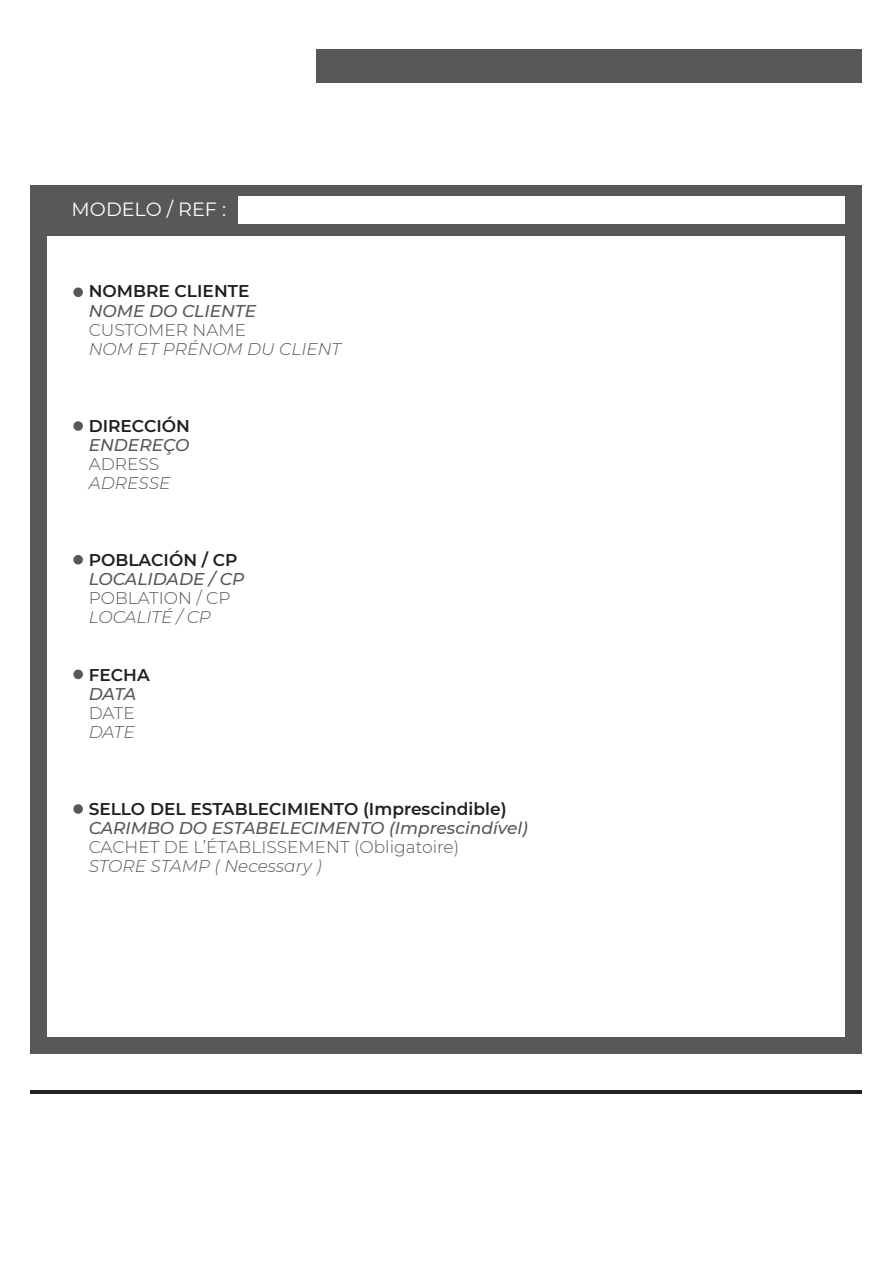
<style>
.page{position:relative;width:893px;height:1263px;background:#fff}
.page>*{position:absolute;margin:0;border:0;box-sizing:border-box;transform-origin:0 0}
.t1{font:19.2px "Montserrat";color:#fff}
.t2{font:600 17.1px "Montserrat";color:#231f20}
.t3{font:italic 500 17.1px "Montserrat";color:#57585a}
.t4{font:300 17.1px "Montserrat";color:#57585a}
.t5{font:italic 300 17.1px "Montserrat";color:#57585a}
</style>
<div class="page">
<div style="left:316px;top:49px;width:546px;height:33px;background:#57585a"></div>
<hr style="left:30px;top:1090px;width:832px;height:3px;background:#231f20">
<div style="left:30px;top:185px;width:832px;height:869px;background:#57585a"></div>
<div style="left:47px;top:236px;width:797px;height:801px;background:#fff"></div>
<div style="left:238px;top:196px;width:606px;height:27px;background:#fff"></div>
<div style="left:73px;top:287px;width:10px;height:10px;background:#57585a;border-radius:50%"></div>
<div style="left:73px;top:421px;width:10px;height:10px;background:#57585a;border-radius:50%"></div>
<div style="left:73px;top:669px;width:10px;height:10px;background:#57585a;border-radius:50%"></div>
<div style="left:73px;top:804px;width:10px;height:10px;background:#57585a;border-radius:50%"></div>
<div style="left:73px;top:555px;width:10px;height:9px;background:#57585a;border-radius:50%"></div>
<p class="t1" style="left:72px;top:196px;width:156px">MODELO / REF :</p>
<p class="t2" style="left:89px;top:279px;width:162px">NOMBRE CLIENTE</p>
<p class="t3" style="left:89px;top:299px;width:169px">NOME DO CLIENTE</p>
<p class="t4" style="left:89px;top:318px;width:159px">CUSTOMER NAME</p>
<p class="t5" style="left:89px;top:337px;width:254px">NOM ET PRÉNOM DU CLIENT</p>
<p class="t2" style="left:89px;top:413px;width:103px">DIRECCIÓN</p>
<p class="t3" style="left:89px;top:433px;width:102px">ENDEREÇO</p>
<p class="t4" style="left:89px;top:452px;width:72px">ADRESS</p>
<p class="t5" style="left:89px;top:471px;width:83px">ADRESSE</p>
<p class="t2" style="left:89px;top:547px;width:150px">POBLACIÓN / CP</p>
<p class="t3" style="left:89px;top:567px;width:157px">LOCALIDADE / CP</p>
<p class="t4" style="left:89px;top:586px;width:143px">POBLATION / CP</p>
<p class="t5" style="left:89px;top:605px;width:124px">LOCALITÉ / CP</p>
<p class="t2" style="left:89px;top:662px;width:63px">FECHA</p>
<p class="t3" style="left:89px;top:682px;width:49px">DATA</p>
<p class="t4" style="left:89px;top:701px;width:48px">DATE</p>
<p class="t5" style="left:89px;top:720px;width:48px">DATE</p>
<p class="t2" style="left:89px;top:796px;width:419px">SELLO DEL ESTABLECIMIENTO (Imprescindible)</p>
<p class="t3" style="left:89px;top:816px;width:441px">CARIMBO DO ESTABELECIMENTO (Imprescindível)</p>
<p class="t4" style="left:89px;top:835px;width:372px">CACHET DE L’ÉTABLISSEMENT (Obligatoire)</p>
<p class="t5" style="left:89px;top:854px;width:234px">STORE STAMP ( Necessary )</p>
</div>
